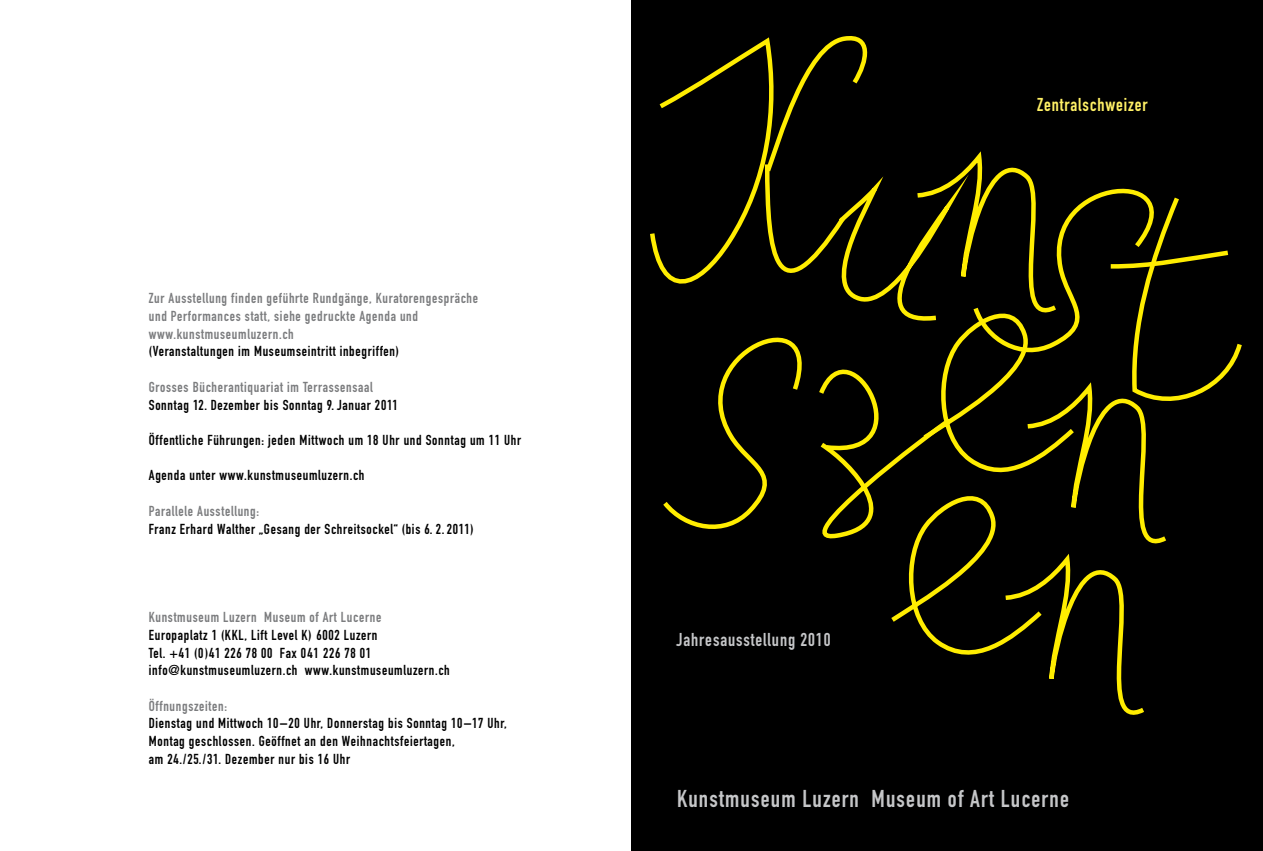
<style>
.page{position:relative;width:1263px;height:851px;background:#fff}
.page>*{position:absolute;margin:0;border:0;box-sizing:border-box;transform-origin:0 0}
.t1{font:24px "DIN Engschrift";letter-spacing:.05em;color:#c5c6c8}
.t2{font:18.3px "DIN Engschrift";letter-spacing:.05em;color:#c5c6c8}
.t3{font:18.3px "DIN Engschrift";letter-spacing:.05em;color:#fff166}
.t4{font:14.25px/17.7px "DIN Engschrift";letter-spacing:.05em;color:#000}
.t5{font:14.25px/17.7px "DIN Engschrift";letter-spacing:.05em;color:#7b7c7e}
</style>
<div class="page">
<div style="left:631px;top:0;width:632px;height:850px;background:#000"></div>
<svg style="left:1079px;top:188px;width:61px;height:134px"></svg>
<svg style="left:1049px;top:382px;width:117px;height:333px"></svg>
<svg style="left:1106px;top:192px;width:136px;height:221px"></svg>
<svg style="left:650px;top:36px;width:429px;height:638px"></svg>
<p class="t5" style="left:149px;top:289px;width:331px">Zur Ausstellung finden geführte Rundgänge, Kuratorengespräche und Performances statt, siehe gedruckte Agenda und www.kunstmuseumluzern.ch</p>
<p class="t4" style="left:149px;top:342px;width:252px">(Veranstaltungen im Museumseintritt inbegriffen)</p>
<p class="t5" style="left:149px;top:378px;width:226px">Grosses Bücherantiquariat im Terrassensaal</p>
<p class="t4" style="left:149px;top:395px;width:250px">Sonntag 12. Dezember bis Sonntag 9. Januar 2011</p>
<p class="t4" style="left:149px;top:431px;width:374px">Öffentliche Führungen: jeden Mittwoch um 18 Uhr und Sonntag um 11 Uhr</p>
<p class="t4" style="left:149px;top:466px;width:217px">Agenda unter www.kunstmuseumluzern.ch</p>
<p class="t5" style="left:149px;top:502px;width:112px">Parallele Ausstellung:</p>
<p class="t4" style="left:149px;top:519px;width:326px">Franz Erhard Walther „Gesang der Schreitsockel“ (bis 6. 2. 2011)</p>
<p class="t5" style="left:149px;top:608px;width:234px">Kunstmuseum Luzern Museum of Art Lucerne</p>
<p class="t4" style="left:149px;top:625px;width:302px">Europaplatz 1 (KKL, Lift Level K) 6002 Luzern<br>Tel. +41 (0)41 226 78 00 Fax 041 226 78 01 info@kunstmuseumluzern.ch www.kunstmuseumluzern.ch</p>
<p class="t5" style="left:149px;top:696px;width:80px">Öffnungszeiten:</p>
<p class="t4" style="left:149px;top:714px;width:359px">Dienstag und Mittwoch 10–20 Uhr, Donnerstag bis Sonntag 10–17 Uhr,<br>Montag geschlossen. Geöffnet an den Weihnachtsfeiertagen,<br>am 24./25./31. Dezember nur bis 16 Uhr</p>
<p class="t3" style="left:1037px;top:94px;width:112px">Zentralschweizer</p>
<p class="t2" style="left:676px;top:629px;width:155px">Jahresausstellung 2010</p>
<h1 class="t1" style="left:677px;top:784px;width:393px">Kunstmuseum Luzern Museum of Art Lucerne</h1>
</div>
